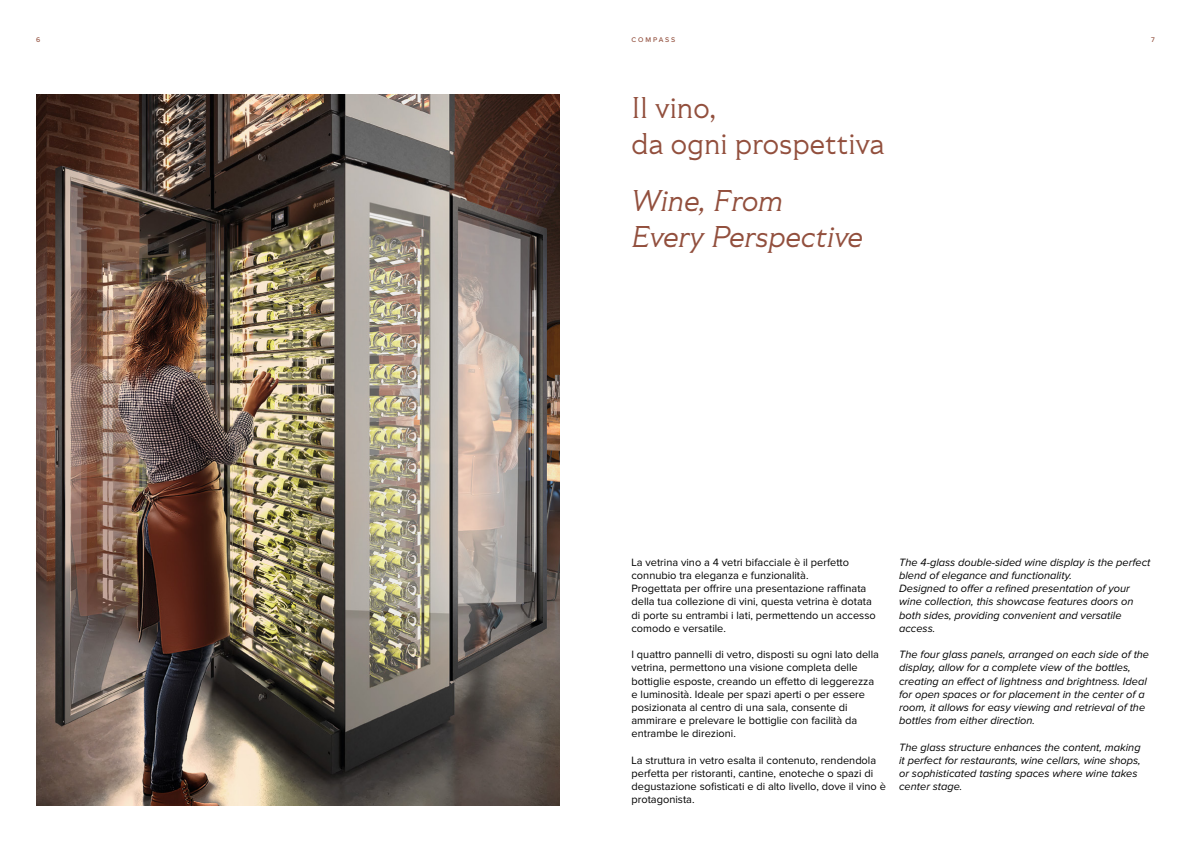
<style>
.page{position:relative;width:1191px;height:842px;background:#fff}
.page>*{position:absolute;margin:0;border:0;box-sizing:border-box;transform-origin:0 0}
.t1{font:italic 30px/36px "Tiller";color:#924f3d}
.t2{font:30px/36px "Tiller";color:#924f3d}
.t3{font:11px/13.2px "Proxima Nova";color:#000}
.t4{font:italic 11px/13.2px "Proxima Nova";color:#000}
.t5{font:500 7px "Proxima Nova";letter-spacing:.275em;color:#924f3d}
</style>
<div class="page">
<img style="left:36px;top:95px;width:523px;height:711px">
<p class="t5" style="left:36px;top:34px;width:6px">6</p>
<p class="t5" style="left:631px;top:34px;width:45px">COMPASS</p>
<p class="t5" style="left:1151px;top:34px;width:5px">7</p>
<h1 class="t2" style="left:631px;top:90px;width:255px">Il vino,<br>da ogni prospettiva</h1>
<h1 class="t1" style="left:631px;top:183px;width:233px">Wine, From<br>Every Perspective</h1>
<p class="t3" style="left:631px;top:556px;width:246px">La vetrina vino a 4 vetri bifacciale è il perfetto connubio tra eleganza e funzionalità.<br>Progettata per offrire una presentazione raffinata della tua collezione di vini, questa vetrina è dotata di porte su entrambi i lati, permettendo un accesso comodo e versatile.</p>
<p class="t3" style="left:631px;top:648px;width:249px">I quattro pannelli di vetro, disposti su ogni lato della vetrina, permettono una visione completa delle bottiglie esposte, creando un effetto di leggerezza e luminosità. Ideale per spazi aperti o per essere posizionata al centro di una sala, consente di ammirare e prelevare le bottiglie con facilità da entrambe le direzioni.</p>
<p class="t3" style="left:631px;top:754px;width:256px">La struttura in vetro esalta il contenuto, rendendola perfetta per ristoranti, cantine, enoteche o spazi di degustazione sofisticati e di alto livello, dove il vino è protagonista.</p>
<p class="t4" style="left:899px;top:556px;width:253px">The 4-glass double-sided wine display is the perfect blend of elegance and functionality.<br>Designed to offer a refined presentation of your wine collection, this showcase features doors on both sides, providing convenient and versatile access.</p>
<p class="t4" style="left:899px;top:648px;width:251px">The four glass panels, arranged on each side of the display, allow for a complete view of the bottles, creating an effect of lightness and brightness. Ideal for open spaces or for placement in the center of a room, it allows for easy viewing and retrieval of the bottles from either direction.</p>
<p class="t4" style="left:899px;top:741px;width:243px">The glass structure enhances the content, making it perfect for restaurants, wine cellars, wine shops, or sophisticated tasting spaces where wine takes center stage.</p>
</div>
